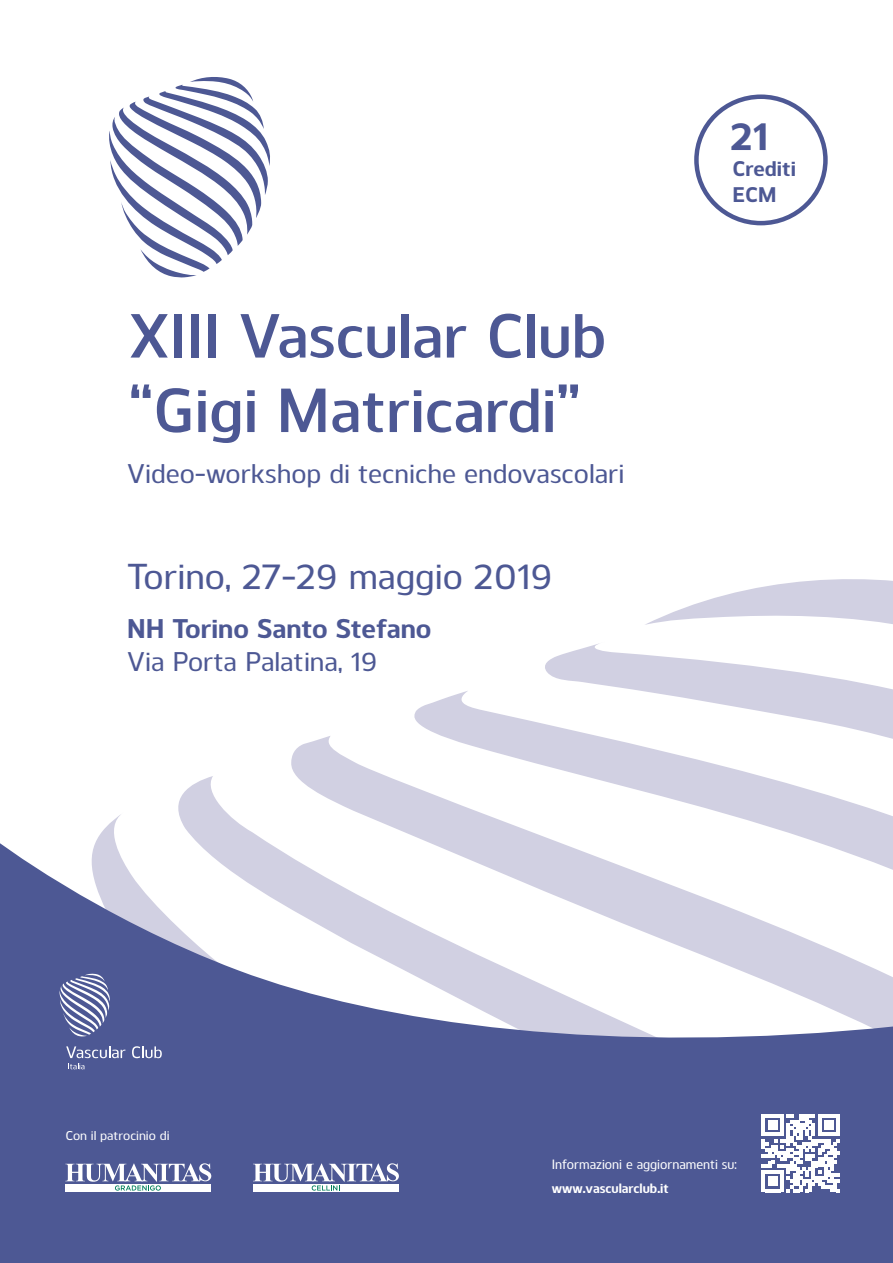
<style>
.page{position:relative;width:893px;height:1263px;background:#fff}
.page>*{position:absolute;margin:0;border:0;box-sizing:border-box;transform-origin:0 0}
.t1{font:600 62.1px "Kobern";color:#4d5894}
.t2{font:700 39.3px "Kobern";color:#4d5894}
.t3{font:500 36px "Kobern";color:#4d5894}
.t4{font:500 27px "Kobern";color:#4d5894}
.t5{font:700 27px "Kobern";color:#4d5894}
.t6{font:700 21.15px "Kobern";color:#4d5894}
.t7{font:500 13.5px "Kobern";color:#fff;scale:.96 1}
.t8{font:700 13.5px "Kobern";color:#fff;scale:.96 1}
.t9{font:500 12.75px "Kobern";color:#fff}
</style>
<div class="page">
<svg style="left:414px;top:691px;width:126px;height:45px;fill:#d1d0e2"></svg>
<svg style="left:540px;top:643px;width:104px;height:93px"></svg>
<svg style="left:291px;top:736px;width:602px;height:103px"></svg>
<svg style="left:644px;top:579px;width:249px;height:221px"></svg>
<div style="left:694px;top:94px;width:134px;height:131px;border:4px solid #4d5894;border-radius:50%"></div>
<svg style="left:0;top:839px;width:893px;height:424px;fill:#4d5894"></svg>
<svg style="left:132px;top:1046px;width:30px;height:12px"></svg>
<svg style="left:66px;top:1046px;width:60px;height:23px"></svg>
<svg style="left:59px;top:973px;width:51px;height:63px"></svg>
<svg style="left:109px;top:77px;width:161px;height:201px"></svg>
<svg style="left:762px;top:1114px;width:78px;height:78px"></svg>
<svg style="left:65px;top:1190px;width:145px;height:2px"></svg>
<svg style="left:65px;top:1163px;width:146px;height:27px"></svg>
<div style="left:253px;top:1184px;width:145px;height:8px;background:#fff"></div>
<svg style="left:253px;top:1163px;width:146px;height:27px"></svg>
<p class="t1" style="left:129px;top:293px;width:479px">XIII Vascular Club</p>
<p class="t1" style="left:129px;top:367px;width:453px">“Gigi Matricardi”</p>
<p class="t4" style="left:127px;top:455px;width:499px">Video-workshop di tecniche endovascolari</p>
<p class="t3" style="left:127px;top:552px;width:427px">Torino, 27-29 maggio 2019</p>
<p class="t5" style="left:127px;top:610px;width:306px">NH Torino Santo Stefano</p>
<p class="t4" style="left:127px;top:643px;width:252px">Via Porta Palatina, 19</p>
<p class="t2" style="left:730px;top:109px;width:39px">21</p>
<p class="t6" style="left:733px;top:154px;width:65px">Crediti</p>
<p class="t6" style="left:733px;top:179px;width:45px">ECM</p>
<p class="t9" style="left:65px;top:1127px;width:106px">Con il patrocinio di</p>
<p class="t7" style="left:552px;top:1155px;width:194px">Informazioni e aggiornamenti su:</p>
<p class="t8" style="left:552px;top:1178px;width:123px">www.vascularclub.it</p>
</div>
